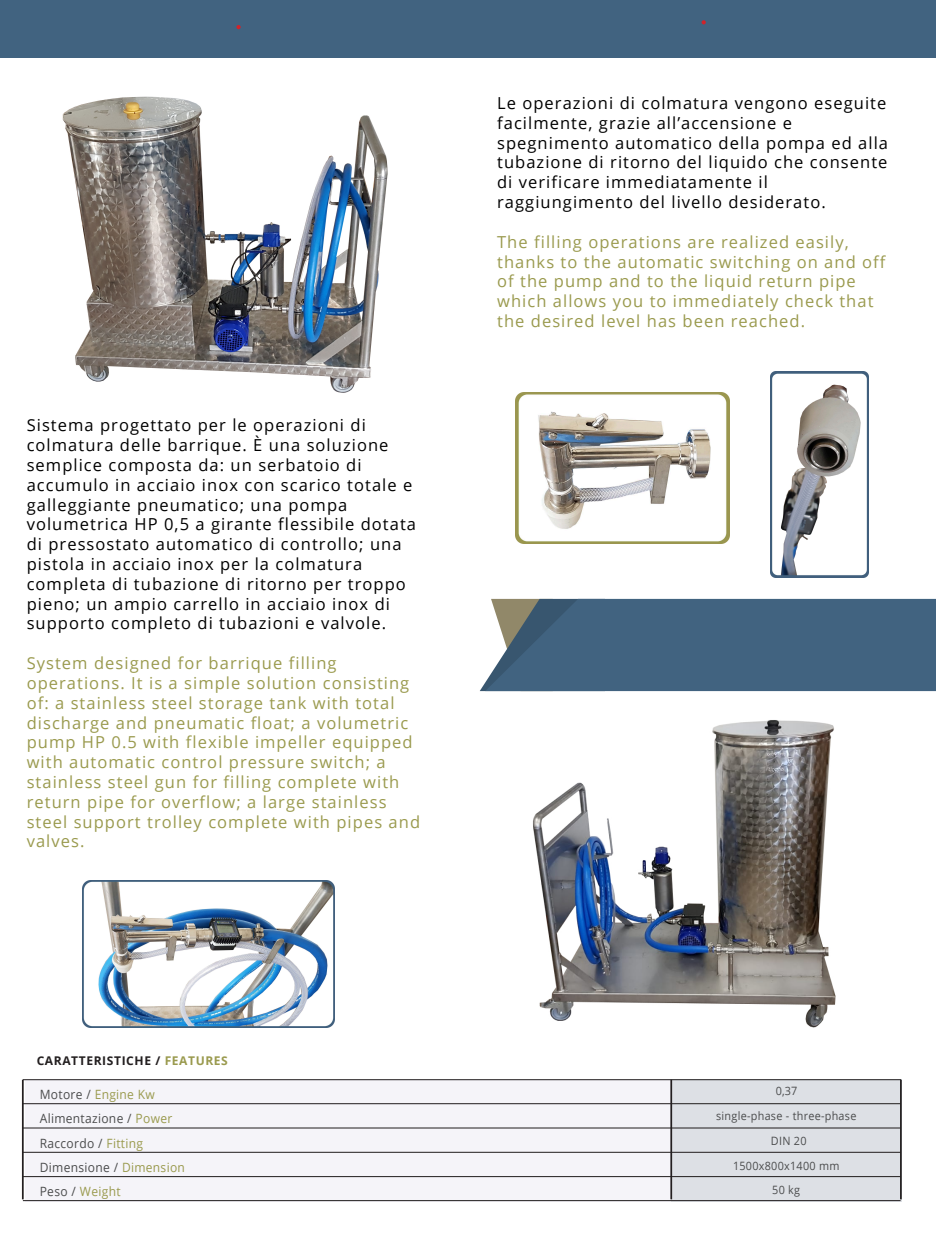
<style>
.page{position:relative;width:936px;height:1234px;background:#fff}
.page>*{position:absolute;margin:0;border:0;box-sizing:border-box;transform-origin:0 0}
.t1{font:16.5px/19.8px "Open Sans";letter-spacing:.065em;color:#000}
.t2{font:16.5px/19.8px "Open Sans";letter-spacing:.065em;color:#9a9a4e}
.t3{font:12.75px "Open Sans";letter-spacing:.025em;color:#4b4c4d;scale:.94 1}
.t4{font:12.75px "Open Sans";letter-spacing:.025em;color:#9a9a4e;scale:.94 1}
.t5{font:700 12px "Open Sans";letter-spacing:.05em;color:#231f20}
.t6{font:11.55px "Open Sans";letter-spacing:.025em;color:#4b4c4d;scale:.94 1}
.s1{color:#9a9a4e}
.s2{color:#4b4c4d}
.s3{font-style:inherit}
</style>
<div class="page">
<div style="left:25px;top:1080px;width:646px;height:119px;background:#f5f4f9"></div>
<img style="left:671px;top:1080px;width:230px;height:120px">
<img style="left:82px;top:880px;width:252px;height:147px">
<div style="left:0;top:0;width:935px;height:57px;background:#416380"></div>
<img style="left:62px;top:96px;width:326px;height:297px">
<hr style="left:23px;top:1175px;width:877px;height:1px;background:#231f20">
<hr style="left:23px;top:1079px;width:877px;height:1px;background:#231f20">
<hr style="left:23px;top:1103px;width:877px;height:1px;background:#231f20">
<hr style="left:23px;top:1127px;width:877px;height:1px;background:#231f20">
<hr style="left:23px;top:1151px;width:877px;height:1px;background:#231f20">
<hr style="left:23px;top:1079px;width:1px;height:119px;background:#231f20">
<svg style="left:236px;top:25px;width:5px;height:4px"></svg>
<svg style="left:701px;top:20px;width:4px;height:4px"></svg>
<img style="left:533px;top:720px;width:303px;height:308px">
<hr style="left:671px;top:1079px;width:1px;height:119px;background:#231f20">
<hr style="left:900px;top:1079px;width:1px;height:119px;background:#231f20">
<svg style="left:480px;top:598px;width:455px;height:93px;background:#4c6b84"></svg>
<img style="left:516px;top:392px;width:213px;height:152px">
<img style="left:771px;top:371px;width:97px;height:206px">
<hr style="left:23px;top:1199px;width:877px;height:1px;background:#231f20">
<p class="t1" style="left:27px;top:415px;width:391px">Sistema progettato per le operazioni di colmatura delle barrique. È una soluzione semplice composta da: un serbatoio di accumulo in acciaio inox con scarico totale e galleggiante pneumatico; una pompa volumetrica HP 0,5 a girante flessibile dotata di pressostato automatico di controllo; una pistola in acciaio inox per la colmatura completa di tubazione di ritorno per troppo pieno; un ampio carrello in acciaio inox di supporto completo di tubazioni e valvole.</p>
<p class="t2" style="left:27px;top:652px;width:395px">System designed for barrique filling operations. It is a simple solution consisting of: a stainless steel storage tank with total discharge and pneumatic float; a volumetric pump HP 0.5 with flexible impeller equipped with automatic control pressure switch; a stainless steel gun for filling complete with return pipe for overflow; a large stainless steel support trolley complete with pipes and valves.</p>
<p class="t1" style="left:497px;top:93px;width:392px">Le operazioni di colmatura vengono eseguite facilmente, grazie all’accensione e spegnimento automatico della pompa ed alla tubazione di ritorno del liquido che consente di verificare immediatamente il raggiungimento del livello desiderato.</p>
<p class="t2" style="left:497px;top:231px;width:390px">The filling operations are realized easily, thanks to the automatic switching on and off of the pump and to the liquid return pipe which allows you to immediately check that the desired level has been reached.</p>
<p class="t5" style="left:37px;top:1051px;width:193px">CARATTERISTICHE / <span class="s1">FEATURES</span></p>
<p class="t4" style="left:40px;top:1085px;width:124px"><span class="s2">Motore /</span> Engine Kw</p>
<p class="t3" style="left:40px;top:1109px;width:142px">Alimentazione <span class="s3">/</span> <span class="s1">Power</span></p>
<p class="t3" style="left:40px;top:1133px;width:111px">Raccordo / <span class="s1">Fitting</span></p>
<p class="t3" style="left:40px;top:1158px;width:156px">Dimensione / <span class="s1">Dimension</span></p>
<p class="t6" style="left:776px;top:1082px;width:24px">0,37</p>
<p class="t6" style="left:770px;top:1132px;width:39px">DIN 20</p>
<p class="t6" style="left:733px;top:1157px;width:115px">1500x800x1400 mm</p>
<p class="t6" style="left:716px;top:1107px;width:151px">single-phase - three-phase</p>
<p class="t4" style="left:40px;top:1182px;width:87px"><span class="s2">Peso /</span> Weight</p>
<p class="t6" style="left:772px;top:1181px;width:31px">50 kg</p>
</div>
